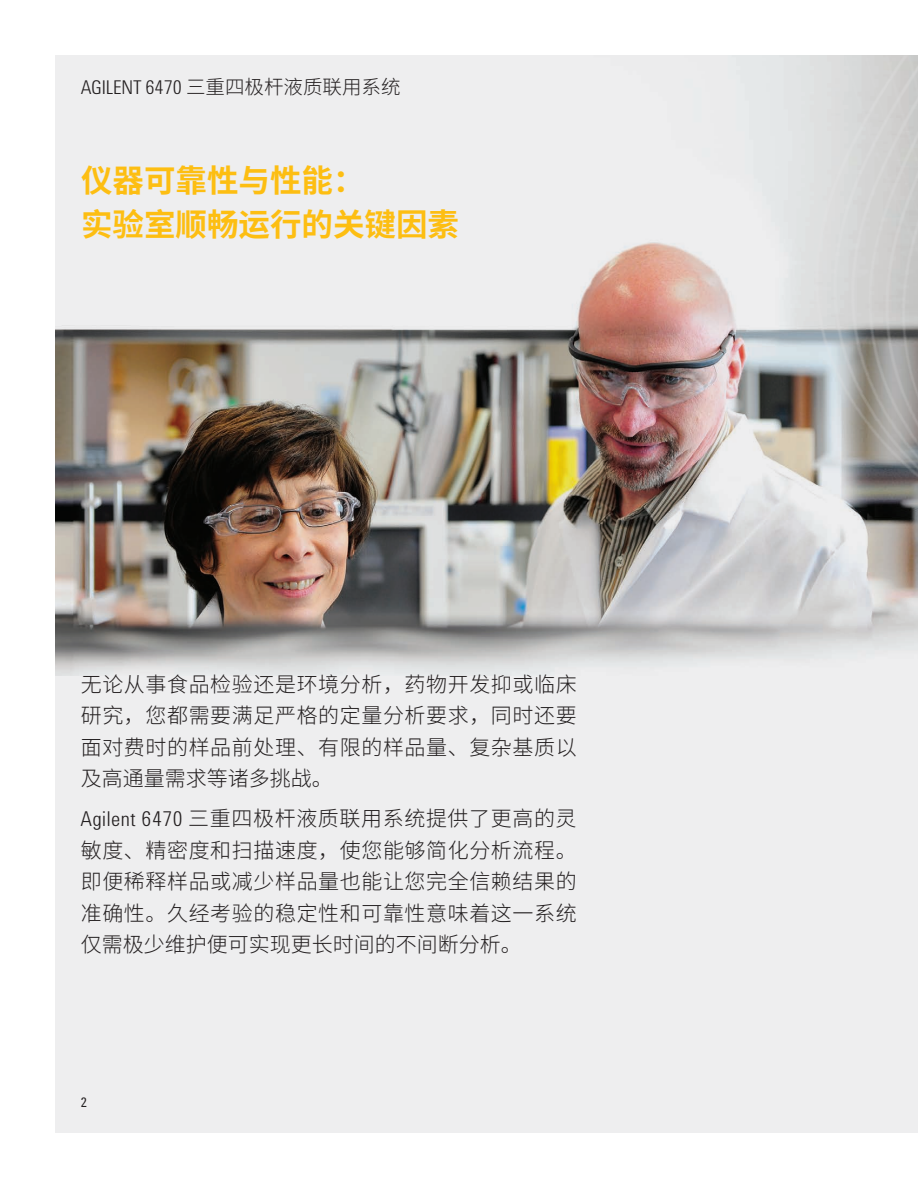
<style>
.page{position:relative;width:918px;height:1188px;background:#fff}
.page>*{position:absolute;margin:0;border:0;box-sizing:border-box;transform-origin:0 0}
.t1{font:700 31.5px/43.5px "Noto Sans CJ Ksc";color:#fdbe12}
.t2{font:300 21px/31.5px "Noto Sans CJ Ksc";letter-spacing:.03em;color:#231f20;text-align:justify}
.t3{font:300 19.5px "Agilent Condensed CFF";color:#231f20}
.t4{font:13.5px "Agilent Condensed CFF";color:#231f20}
.s1{font-family:"Noto Sans CJ Ksc"}
.s2{font-family:"Agilent Condensed CFF"}
</style>
<div class="page">
<img style="left:55px;top:55px;width:863px;height:1078px">
<p class="t3" style="left:81px;top:73px;width:321px">AGILENT 6470 <span class="s1">三重四极杆液质联用系统</span></p>
<h1 class="t1" style="left:81px;top:160px;width:379px">仪器可靠性与性能：<br>实验室顺畅运行的关键因素</h1>
<p class="t2" style="left:81px;top:669px;width:497px">无论从事食品检验还是环境分析，药物开发抑或临床研究，您都需要满足严格的定量分析要求，同时还要面对费时的样品前处理、有限的样品量、复杂基质以及高通量需求等诸多挑战。</p>
<p class="t2" style="left:81px;top:803px;width:497px"><span class="s2">Agilent 6470</span> 三重四极杆液质联用系统提供了更高的灵敏度、精密度和扫描速度，使您能够简化分析流程。即便稀释样品或减少样品量也能让您完全信赖结果的准确性。久经考验的稳定性和可靠性意味着这一系统仅需极少维护便可实现更长时间的不间断分析。</p>
<p class="t4" style="left:81px;top:1092px;width:8px">2</p>
</div>
